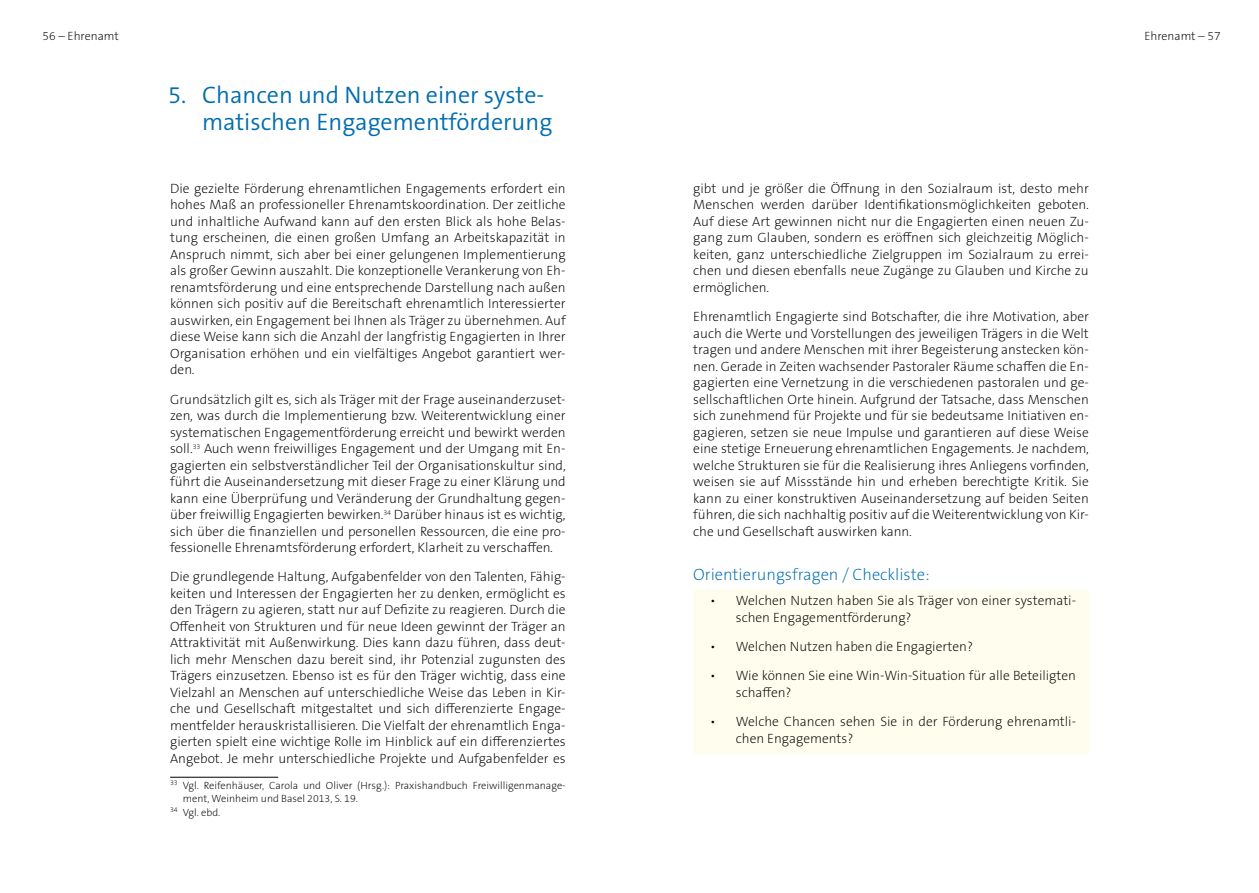
<style>
.page{position:relative;width:1259px;height:893px;background:#fff}
.page>*{position:absolute;margin:0;border:0;box-sizing:border-box;transform-origin:0 0}
.t1{font:300 24px/27px "The Sans B W4";color:#006dae}
.t2{font:200 16.5px "The Sans B W2";color:#006dae}
.t3{font:200 13.5px/16.5px "The Sans B W2";color:#000;text-align:justify}
.t4{font:200 12px "The Sans B W2";color:#000}
.t5{font:200 10.5px "The Sans B W2";color:#000}
</style>
<div class="page">
<div style="left:693px;top:589px;width:396px;height:165px;background:#fffdee"></div>
<hr style="left:170px;top:777px;width:108px;height:1px;background:#000">
<p class="t4" style="left:43px;top:28px;width:78px">56 – Ehrenamt</p>
<p class="t4" style="left:1144px;top:28px;width:78px">Ehrenamt – 57</p>
<h1 class="t1" style="left:202px;top:81px;width:352px;text-indent:-34px">5. Chancen und Nutzen einer syste&shy;matischen Engagementförderung</h1>
<p class="t3" style="left:170px;top:180px;width:397px">Die gezielte Förderung ehrenamtlichen Engagements erfordert ein hohes Maß an professioneller Ehrenamtskoordination. Der zeitliche und inhaltliche Aufwand kann auf den ersten Blick als hohe Belas&shy;tung erscheinen, die einen großen Umfang an Arbeitskapazität in Anspruch nimmt, sich aber bei einer gelungenen Implementierung als großer Gewinn auszahlt. Die konzeptionelle Verankerung von Eh&shy;renamtsförderung und eine entsprechende Darstellung nach außen können sich positiv auf die Bereitschaft ehrenamtlich Interessierter auswirken, ein Engagement bei Ihnen als Träger zu übernehmen. Auf diese Weise kann sich die Anzahl der langfristig Engagierten in Ihrer Organisation erhöhen und ein vielfältiges Angebot garantiert wer&shy;den.</p>
<p class="t3" style="left:170px;top:391px;width:397px">Grundsätzlich gilt es, sich als Träger mit der Frage auseinanderzuset&shy;zen, was durch die Implementierung bzw. Weiterentwicklung einer systematischen Engagementförderung erreicht und bewirkt werden soll.<sup>33</sup> Auch wenn freiwilliges Engagement und der Umgang mit En&shy;gagierten ein selbstverständlicher Teil der Organisationskultur sind, führt die Auseinandersetzung mit dieser Frage zu einer Klärung und kann eine Überprüfung und Veränderung der Grundhaltung gegen&shy;über freiwillig Engagierten bewirken.<sup>34</sup> Darüber hinaus ist es wichtig, sich über die finanziellen und personellen Ressourcen, die eine pro&shy;fessionelle Ehrenamtsförderung erfordert, Klarheit zu verschaffen.</p>
<p class="t3" style="left:170px;top:569px;width:397px">Die grundlegende Haltung, Aufgabenfelder von den Talenten, Fähig&shy;keiten und Interessen der Engagierten her zu denken, ermöglicht es den Trägern zu agieren, statt nur auf Defizite zu reagieren. Durch die Offenheit von Strukturen und für neue Ideen gewinnt der Träger an Attraktivität mit Außenwirkung. Dies kann dazu führen, dass deut&shy;lich mehr Menschen dazu bereit sind, ihr Potenzial zugunsten des Trägers einzusetzen. Ebenso ist es für den Träger wichtig, dass eine Vielzahl an Menschen auf unterschiedliche Weise das Leben in Kir&shy;che und Gesellschaft mitgestaltet und sich differenzierte Engage&shy;mentfelder herauskristallisieren. Die Vielfalt der ehrenamtlich Enga&shy;gierten spielt eine wichtige Rolle im Hinblick auf ein differenziertes Angebot. Je mehr unterschiedliche Projekte und Aufgabenfelder es</p>
<p class="t5" style="left:170px;top:778px;width:397px"><sup>33</sup> Vgl. Reifenhäuser, Carola und Oliver (Hrsg.): Praxishandbuch Freiwilligenmanage-</p>
<p class="t5" style="left:183px;top:792px;width:176px">ment, Weinheim und Basel 2013, S. 19.</p>
<p class="t5" style="left:170px;top:805px;width:52px"><sup>34</sup> Vgl. ebd.</p>
<p class="t3" style="left:693px;top:180px;width:397px">gibt und je größer die Öffnung in den Sozialraum ist, desto mehr Menschen werden darüber Identifikationsmöglichkeiten geboten.<br>Auf diese Art gewinnen nicht nur die Engagierten einen neuen Zu&shy;gang zum Glauben, sondern es eröffnen sich gleichzeitig Möglich&shy;keiten, ganz unterschiedliche Zielgruppen im Sozialraum zu errei&shy;chen und diesen ebenfalls neue Zugänge zu Glauben und Kirche zu ermöglichen.</p>
<p class="t3" style="left:693px;top:308px;width:397px">Ehrenamtlich Engagierte sind Botschafter, die ihre Motivation, aber auch die Werte und Vorstellungen des jeweiligen Trägers in die Welt tragen und andere Menschen mit ihrer Begeisterung anstecken kön&shy;nen. Gerade in Zeiten wachsender Pastoraler Räume schaffen die En&shy;gagierten eine Vernetzung in die verschiedenen pastoralen und ge&shy;sellschaftlichen Orte hinein. Aufgrund der Tatsache, dass Menschen sich zunehmend für Projekte und für sie bedeutsame Initiativen en&shy;gagieren, setzen sie neue Impulse und garantieren auf diese Weise eine stetige Erneuerung ehrenamtlichen Engagements. Je nachdem, welche Strukturen sie für die Realisierung ihres Anliegens vorfinden, weisen sie auf Missstände hin und erheben berechtigte Kritik. Sie kann zu einer konstruktiven Auseinandersetzung auf beiden Seiten führen, die sich nachhaltig positiv auf die Weiterentwicklung von Kir&shy;che und Gesellschaft auswirken kann.</p>
<p class="t2" style="left:693px;top:564px;width:238px">Orientierungsfragen / Checkliste:</p>
<p class="t3" style="left:736px;top:593px;width:342px;text-indent:-26px">• Welchen Nutzen haben Sie als Träger von einer systemati&shy;schen Engagementförderung?</p>
<p class="t3" style="left:710px;top:638px;width:264px">• Welchen Nutzen haben die Engagierten?</p>
<p class="t3" style="left:736px;top:668px;width:342px;text-indent:-26px">• Wie können Sie eine Win-Win-Situation für alle Beteiligten schaffen?</p>
<p class="t3" style="left:736px;top:713px;width:342px;text-indent:-26px">• Welche Chancen sehen Sie in der Förderung ehrenamtli&shy;chen Engagements?</p>
</div>
